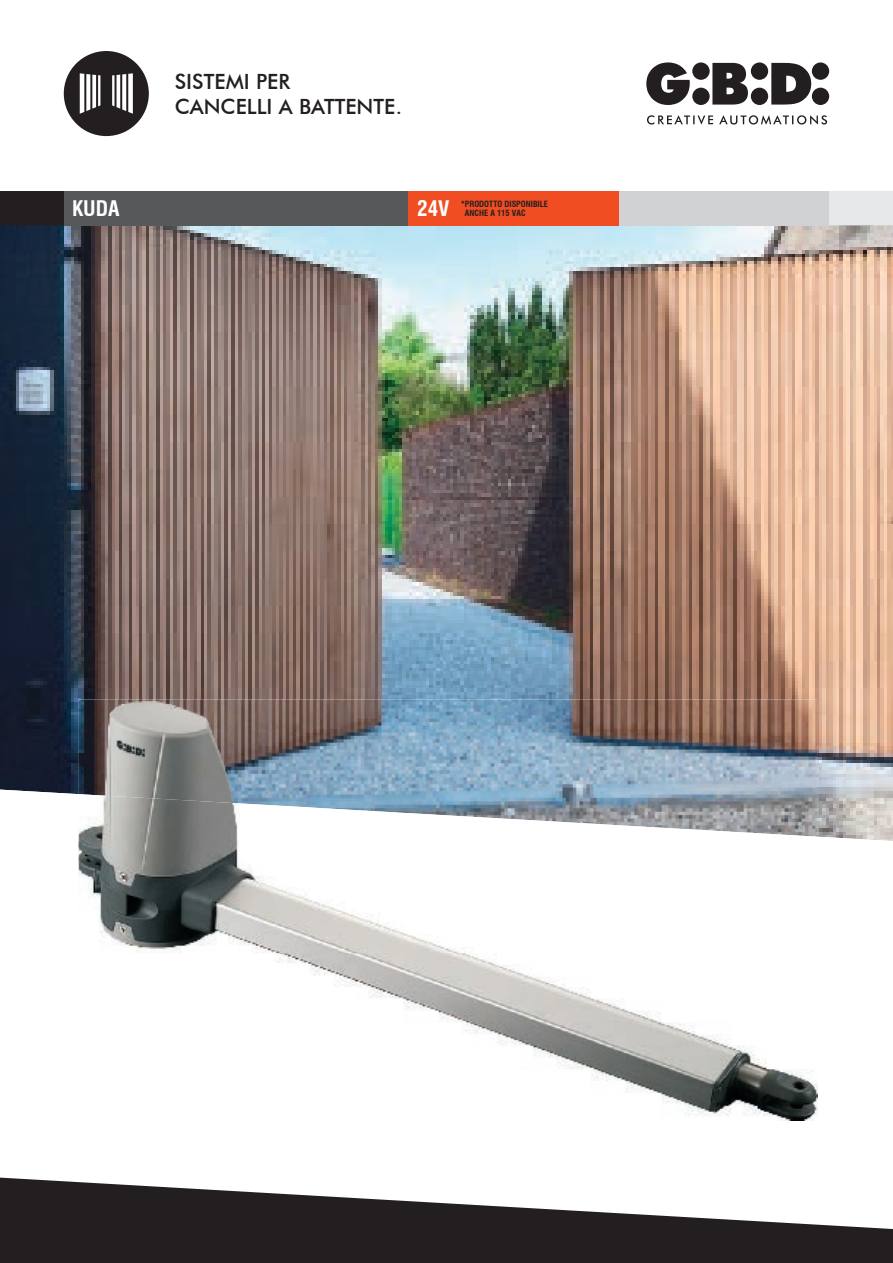
<style>
.page{position:relative;width:893px;height:1263px;background:#fff}
.page>*{position:absolute;margin:0;border:0;box-sizing:border-box;transform-origin:0 0}
.t1{font:500 21px/25.2px "Futura BT";color:#231f20}
.t2{font:700 condensed 21px "Swiss 721 BT";color:#fff}
.t3{font:700 condensed 8.4px/9px "Swiss 721 BT";color:#231f20}
</style>
<div class="page">
<div style="left:64px;top:191px;width:829px;height:34px;background:#e6e7e9"></div>
<div style="left:0;top:191px;width:64px;height:34px;background:#231f20"></div>
<svg style="left:646px;top:62px;width:183px;height:63px"></svg>
<svg style="left:0;top:1177px;width:893px;height:86px;fill:#231f20"></svg>
<img style="left:0;top:225px;width:893px;height:564px">
<svg style="left:0;top:789px;width:893px;height:52px"></svg>
<div style="left:64px;top:191px;width:344px;height:34px;background:#57585a"></div>
<div style="left:619px;top:191px;width:210px;height:34px;background:#d1d2d4"></div>
<div style="left:408px;top:191px;width:211px;height:34px;background:#f04d22"></div>
<img style="left:78px;top:699px;width:739px;height:95px">
<img style="left:78px;top:794px;width:739px;height:326px">
<div style="left:64px;top:51px;width:85px;height:85px;background:#231f20;border-radius:50%"></div>
<svg style="left:80px;top:73px;width:53px;height:41px"></svg>
<h1 class="t1" style="left:175px;top:69px;width:229px">SISTEMI PER<br>CANCELLI A BATTENTE.</h1>
<h1 class="t2" style="left:72px;top:196px;width:49px">KUDA</h1>
<h1 class="t2" style="left:417px;top:196px;width:34px">24V</h1>
<p class="t3" style="left:465px;top:199px;width:85px;text-indent:-4px">* PRODOTTO DISPONIBILE<br>ANCHE A 115 VAC</p>
</div>
